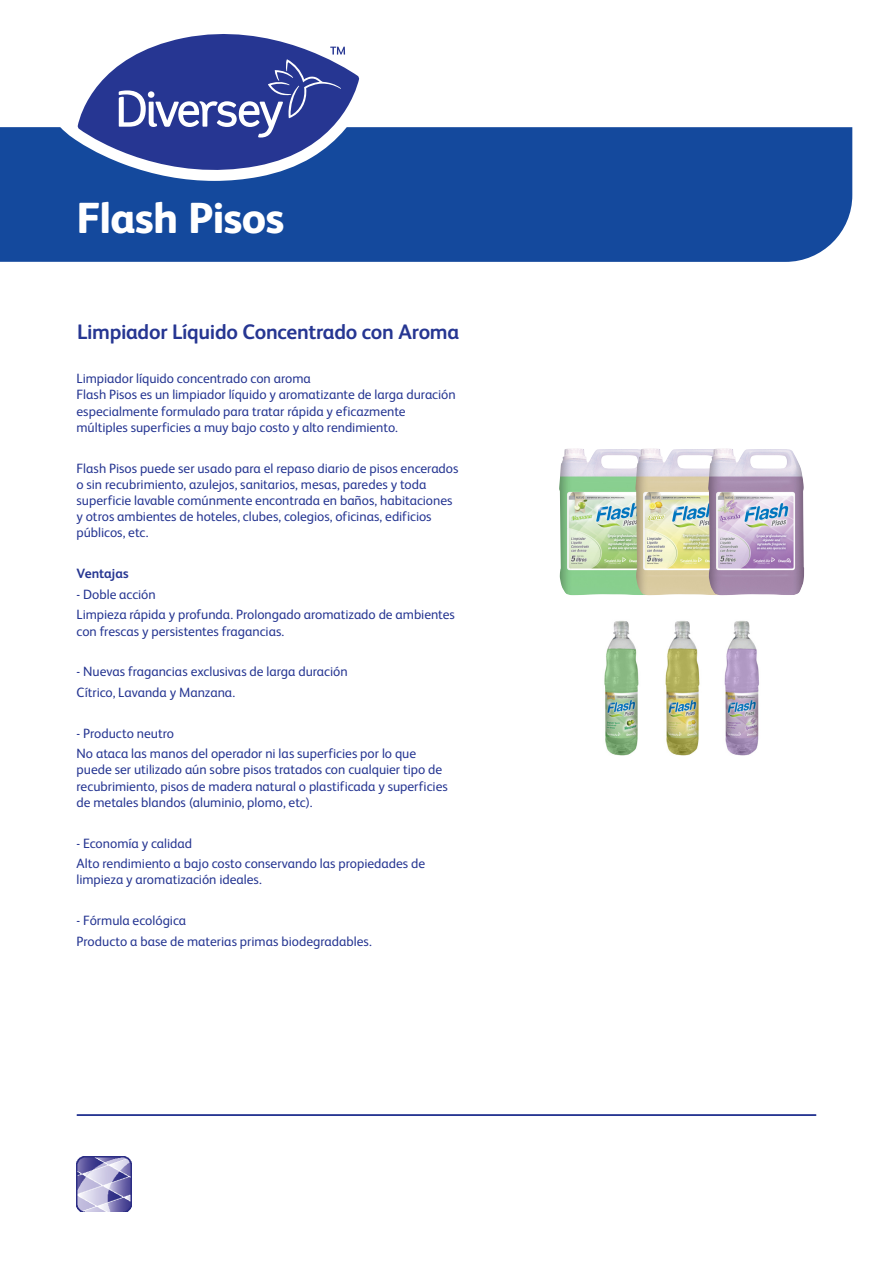
<style>
.page{position:relative;width:893px;height:1263px;background:#fff}
.page>*{position:absolute;margin:0;border:0;box-sizing:border-box;transform-origin:0 0}
.t1{font:800 43.5px "FS Albert Pro";letter-spacing:-.015em;color:#fff}
.Product_Description{font:700 21px "FS Albert Pro";letter-spacing:-.015em;color:#263692}
.Table_Text{font:13.5px/16.2px "FS Albert Pro";color:#263692}
.Table_Text-2{font:700 13.5px "FS Albert Pro";letter-spacing:-.005em;color:#263692}
</style>
<div class="page">
<div style="left:0;top:127px;width:852px;height:135px;background:#14499d"></div>
<hr style="left:77px;top:1114px;width:739px;height:2px;background:#263692">
<img style="left:77px;top:1157px;width:55px;height:55px">
<img style="left:559px;top:448px;width:76px;height:147px">
<img style="left:635px;top:448px;width:73px;height:147px">
<img style="left:708px;top:448px;width:96px;height:147px">
<img style="left:665px;top:621px;width:35px;height:135px">
<img style="left:724px;top:621px;width:35px;height:135px">
<img style="left:604px;top:621px;width:35px;height:135px">
<svg style="left:58px;top:78px;width:316px;height:103px"></svg>
<svg style="left:78px;top:34px;width:281px;height:148px"></svg>
<svg style="left:119px;top:47px;width:226px;height:91px;background:#4a58a4"></svg>
<p class="t1" style="left:77px;top:184px;width:209px">Flash Pisos</p>
<p class="Product_Description" style="left:77px;top:317px;width:384px">Limpiador Líquido Concentrado con Aroma</p>
<p class="Table_Text" style="left:77px;top:369px;width:381px">Limpiador líquido concentrado con aroma<br>Flash Pisos es un limpiador líquido y aromatizante de larga duración especialmente formulado para tratar rápida y eficazmente múltiples superficies a muy bajo costo y alto rendimiento.</p>
<p class="Table_Text" style="left:77px;top:459px;width:383px">Flash Pisos puede ser usado para el repaso diario de pisos encerados o sin recubrimiento, azulejos, sanitarios, mesas, paredes y toda superficie lavable comúnmente encontrada en baños, habitaciones y otros ambientes de hoteles, clubes, colegios, oficinas, edificios públicos, etc.</p>
<p class="Table_Text-2" style="left:77px;top:564px;width:54px">Ventajas</p>
<p class="Table_Text" style="left:77px;top:585px;width:81px">- Doble acción</p>
<p class="Table_Text" style="left:77px;top:606px;width:380px">Limpieza rápida y profunda. Prolongado aromatizado de ambientes con frescas y persistentes fragancias.</p>
<p class="Table_Text" style="left:77px;top:663px;width:273px">- Nuevas fragancias exclusivas de larga duración</p>
<p class="Table_Text" style="left:77px;top:683px;width:160px">Cítrico, Lavanda y Manzana.</p>
<p class="Table_Text" style="left:77px;top:724px;width:99px">- Producto neutro</p>
<p class="Table_Text" style="left:77px;top:744px;width:373px">No ataca las manos del operador ni las superficies por lo que puede ser utilizado aún sobre pisos tratados con cualquier tipo de recubrimiento, pisos de madera natural o plastificada y superficies de metales blandos (aluminio, plomo, etc).</p>
<p class="Table_Text" style="left:77px;top:834px;width:117px">- Economía y calidad</p>
<p class="Table_Text" style="left:77px;top:854px;width:350px">Alto rendimiento a bajo costo conservando las propiedades de limpieza y aromatización ideales.</p>
<p class="Table_Text" style="left:77px;top:911px;width:111px">- Fórmula ecológica</p>
<p class="Table_Text" style="left:77px;top:932px;width:297px">Producto a base de materias primas biodegradables.</p>
</div>
